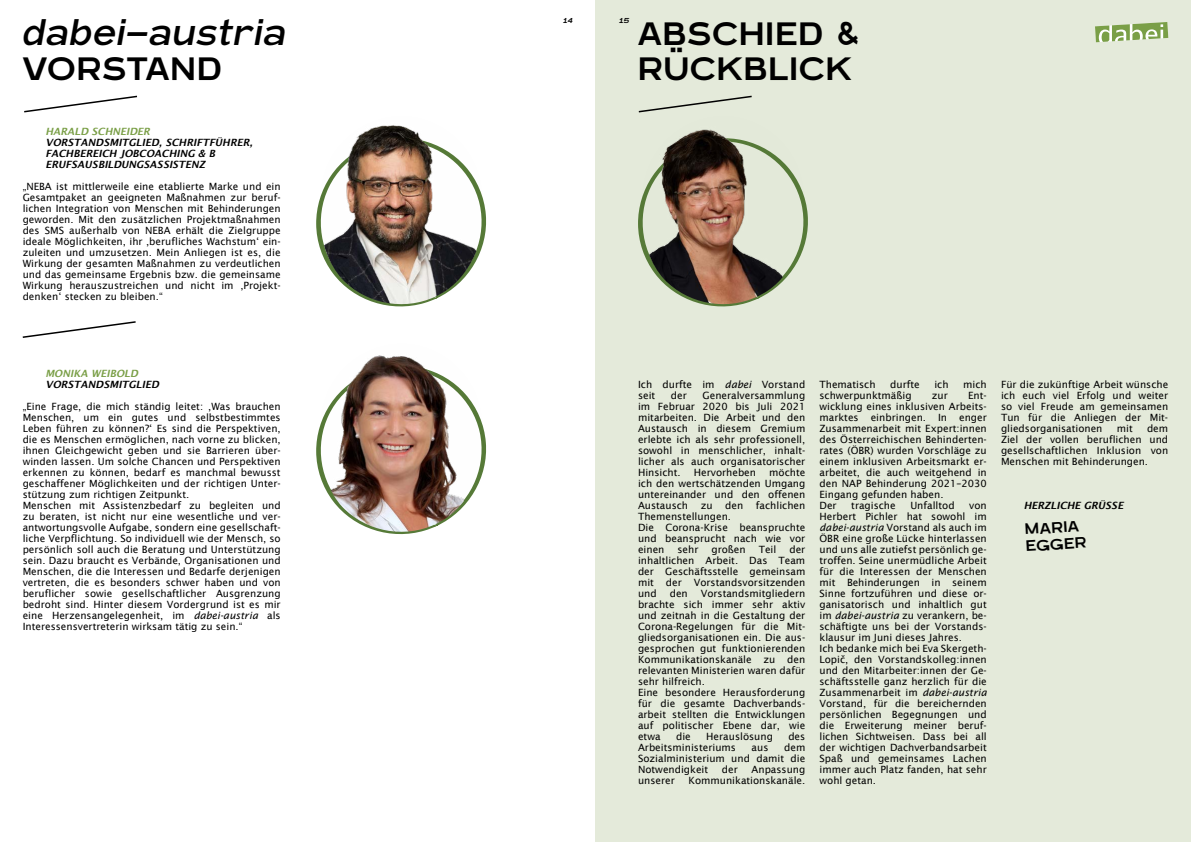
<style>
.page{position:relative;width:1191px;height:842px;background:#fff}
.page>*{position:absolute;margin:0;border:0;box-sizing:border-box;transform-origin:0 0}
.t1{font:40.5px/34.5px "Blatant";letter-spacing:.03em;color:#000}
.t2{font:italic 40.5px "Blatant";letter-spacing:.03em;color:#000}
.t3{font:19px/17px "Blatant";color:#000}
.t4{font:10px/11px "Lucida Sans";color:#000;text-align:justify}
.t5{font:italic 600 10px/11px "Lucida Sans";color:#000}
.t6{font:italic 600 10px "Lucida Sans";color:#7a9f47}
.t7{font:italic 9px "Blatant";color:#000}
.s1{font-style:italic}
.s2{font-family:"Lucida Grande"}
</style>
<div class="page">
<div style="left:595px;top:0;width:596px;height:842px;background:#e4eada"></div>
<svg style="left:1095px;top:22px;width:73px;height:20px"></svg>
<svg style="left:24px;top:95px;width:113px;height:18px"></svg>
<svg style="left:22px;top:321px;width:114px;height:17px"></svg>
<img style="left:317px;top:125px;width:168px;height:180px">
<img style="left:318px;top:355px;width:167px;height:178px">
<svg style="left:638px;top:95px;width:114px;height:18px"></svg>
<img style="left:639px;top:129px;width:168px;height:176px">
<h1 class="t2" style="left:23px;top:12px;width:265px">dabei-austria</h1>
<h1 class="t1" style="left:23px;top:50px;width:201px">VORSTAND</h1>
<p class="t6" style="left:45px;top:126px;width:106px">HARALD SCHNEIDER</p>
<p class="t5" style="left:45px;top:137px;width:209px">VORSTANDSMITGLIED, SCHRIFTFÜHRER,<br>FACHBEREICH JOBCOACHING &amp; B<br>ERUFSAUSBILDUNGSASSISTENZ</p>
<p class="t4" style="left:23px;top:181px;width:259px">„NEBA ist mittlerweile eine etablierte Marke und ein Gesamtpaket an geeigneten Maßnahmen zur beruf&shy;lichen Integration von Menschen mit Behinderungen geworden. Mit den zusätzlichen Projektmaßnahmen des SMS außerhalb von NEBA erhält die Zielgruppe ideale Möglichkeiten, ihr ,berufliches Wachstum‘ ein&shy;zuleiten und umzusetzen. Mein Anliegen ist es, die Wirkung der gesamten Maßnahmen zu verdeutlichen und das gemeinsame Ergebnis bzw. die gemeinsame Wirkung herauszustreichen und nicht im ,Projekt&shy;denken‘ stecken zu bleiben.“</p>
<p class="t6" style="left:45px;top:368px;width:94px">MONIKA WEIBOLD</p>
<p class="t5" style="left:45px;top:379px;width:115px">VORSTANDSMITGLIED</p>
<p class="t4" style="left:23px;top:401px;width:259px;text-align:left">„Eine Frage, die mich ständig leitet: ,Was brauchen Menschen, um ein gutes und selbstbestimmtes Leben führen zu können?‘ Es sind die Perspektiven, die es Menschen ermöglichen, nach vorne zu blicken, ihnen Gleichgewicht geben und sie Barrieren über&shy;winden lassen. Um solche Chancen und Perspektiven erkennen zu können, bedarf es manchmal bewusst geschaffener Möglichkeiten und der richtigen Unter&shy;stützung zum richtigen Zeitpunkt.<br>Menschen mit Assistenzbedarf zu begleiten und zu beraten, ist nicht nur eine wesentliche und ver&shy;antwortungsvolle Aufgabe, sondern eine gesellschaft&shy;liche Verpflichtung. So individuell wie der Mensch, so persönlich soll auch die Beratung und Unterstützung sein. Dazu braucht es Verbände, Organisationen und Menschen, die die Interessen und Bedarfe derjenigen vertreten, die es besonders schwer haben und von beruflicher sowie gesellschaftlicher Ausgrenzung bedroht sind. Hinter diesem Vordergrund ist es mir eine Herzensangelegenheit, im <span class="s1">dabei-austria</span> als Interessensvertreterin wirksam tätig zu sein.“</p>
<p class="t7" style="left:563px;top:15px;width:11px">14</p>
<p class="t7" style="left:619px;top:15px;width:11px">15</p>
<h1 class="t1" style="left:638px;top:15px;width:222px">ABSCHIED &amp;<br>RÜCKBLICK</h1>
<p class="t4" style="left:638px;top:379px;width:169px">Ich durfte im <span class="s1">dabei</span> Vorstand seit</p>
<p class="t4" style="left:638px;top:390px;width:169px;text-indent:64px">Generalversammlung im Februar 2020 bis Juli 2021 mitarbeiten. Die Arbeit und den Austausch in diesem Gremium erlebte ich als sehr professionell, sowohl in menschlicher, inhalt&shy;licher als auch organisatorischer Hinsicht.</p>
<p class="t4" style="left:671px;top:390px;width:17px">der</p>
<p class="t4" style="left:638px;top:467px;width:169px;text-indent:131px">möchte ich den wertschätzenden Umgang untereinander und den offenen Austausch</p>
<p class="t4" style="left:694px;top:467px;width:64px">Hervorheben</p>
<p class="t4" style="left:700px;top:500px;width:13px">zu</p>
<p class="t4" style="left:725px;top:500px;width:20px">den</p>
<p class="t4" style="left:756px;top:500px;width:51px">fachlichen</p>
<p class="t4" style="left:638px;top:511px;width:169px;text-align:left">Themenstellungen.<br>Die Corona-Krise beanspruchte und beansprucht nach wie vor einen</p>
<p class="t4" style="left:677px;top:544px;width:22px">sehr</p>
<p class="t4" style="left:711px;top:544px;width:36px">großen</p>
<p class="t4" style="left:758px;top:544px;width:19px">Teil</p>
<p class="t4" style="left:638px;top:544px;width:169px;text-indent:151px">der inhaltlichen Arbeit. Das Team der Geschäftsstelle gemeinsam mit der Vorstandsvorsitzenden und</p>
<p class="t4" style="left:638px;top:588px;width:169px;text-align:left;text-indent:63px">Vorstandsmitgliedern brachte sich immer sehr aktiv und zeitnah in die Gestaltung der<br>Corona-Regelungen für die Mit&shy;gliedsorganisationen ein. Die aus&shy;gesprochen gut funktionierenden<br>Kommunikationskanäle zu den relevanten Ministerien waren dafür sehr hilfreich.<br>Eine besondere Herausforderung für die gesamte Dachverbands&shy;arbeit stellten die Entwicklungen auf politischer Ebene dar, wie etwa</p>
<p class="t4" style="left:670px;top:588px;width:20px">den</p>
<p class="t4" style="left:676px;top:731px;width:16px">die</p>
<p class="t4" style="left:706px;top:731px;width:68px">Herauslösung</p>
<p class="t4" style="left:788px;top:731px;width:18px">des</p>
<p class="t4" style="left:638px;top:742px;width:99px">Arbeitsministeriums</p>
<p class="t4" style="left:751px;top:742px;width:18px">aus</p>
<p class="t4" style="left:638px;top:742px;width:169px;text-indent:146px">dem Sozialministerium und damit die Notwendigkeit</p>
<p class="t4" style="left:722px;top:764px;width:17px">der</p>
<p class="t4" style="left:751px;top:764px;width:55px">Anpassung</p>
<p class="t4" style="left:638px;top:775px;width:38px">unserer</p>
<p class="t4" style="left:688px;top:775px;width:118px">Kommunikationskanäle.</p>
<p class="t4" style="left:819px;top:379px;width:58px">Thematisch</p>
<p class="t4" style="left:890px;top:379px;width:31px">durfte</p>
<p class="t4" style="left:934px;top:379px;width:16px">ich</p>
<p class="t4" style="left:963px;top:379px;width:25px">mich</p>
<p class="t4" style="left:819px;top:390px;width:94px">schwerpunktmäßig</p>
<p class="t4" style="left:932px;top:390px;width:18px">zur</p>
<p class="t4" style="left:819px;top:390px;width:169px;text-align:left;text-indent:149px">Ent&shy;wicklung eines inklusiven Arbeits&shy;marktes einbringen. In enger<br>Zusammenarbeit mit Expert:innen des Österreichischen Behinderten&shy;rates (ÖBR) wurden Vorschläge zu einem inklusiven Arbeitsmarkt er&shy;arbeitet, die auch weitgehend in den NAP Behinderung 2021–2030<br>Eingang gefunden haben.<br>Der</p>
<p class="t4" style="left:851px;top:500px;width:46px">tragische</p>
<p class="t4" style="left:910px;top:500px;width:46px">Unfalltod</p>
<p class="t4" style="left:819px;top:500px;width:169px;text-align:left;text-indent:150px">von<br>Herbert Pichler hat sowohl im <span class="s1">dabei-austria</span> Vorstand als auch im<br>ÖBR eine große Lücke hinterlassen und uns alle zutiefst persönlich ge&shy;troffen. Seine unermüdliche Arbeit für die Interessen der Menschen mit Behinderungen in seinem<br>Sinne fortzuführen und diese or&shy;ganisatorisch und inhaltlich gut im <span class="s1">dabei-austria</span> zu verankern, be&shy;schäftigte uns bei der Vorstands&shy;klausur im Juni dieses Jahres.<br>Ich bedanke mich bei Eva Skergeth-<br>Lopi<span class="s2">č</span>, den Vorstandskolleg:innen und den Mitarbeiter:innen der Ge&shy;schäftsstelle ganz herzlich für die<br>Zusammenarbeit im <span class="s1">dabei-austria<br></span>Vorstand, für die bereichernden persönlichen Begegnungen und die Erweiterung meiner beruf&shy;lichen Sichtweisen. Dass bei all der wichtigen Dachverbandsarbeit<br>Spaß und gemeinsames Lachen immer auch Platz fanden, hat sehr wohl getan.</p>
<p class="t4" style="left:1001px;top:379px;width:169px">Für die zukünftige Arbeit wünsche ich euch viel Erfolg und weiter so viel Freude am gemeinsamen Tun für die Anliegen der Mit&shy;gliedsorganisationen</p>
<p class="t4" style="left:1001px;top:423px;width:169px;text-indent:146px">dem Ziel der vollen beruflichen und gesellschaftlichen Inklusion von Menschen mit Behinderungen.</p>
<p class="t5" style="left:1023px;top:500px;width:101px">HERZLICHE GRÜSSE</p>
<p class="t4" style="left:1116px;top:423px;width:17px">mit</p>
<h2 class="t3" style="left:1024px;top:520px;width:62px;rotate:-3deg">MARIA<br>EGGER</h2>
</div>
